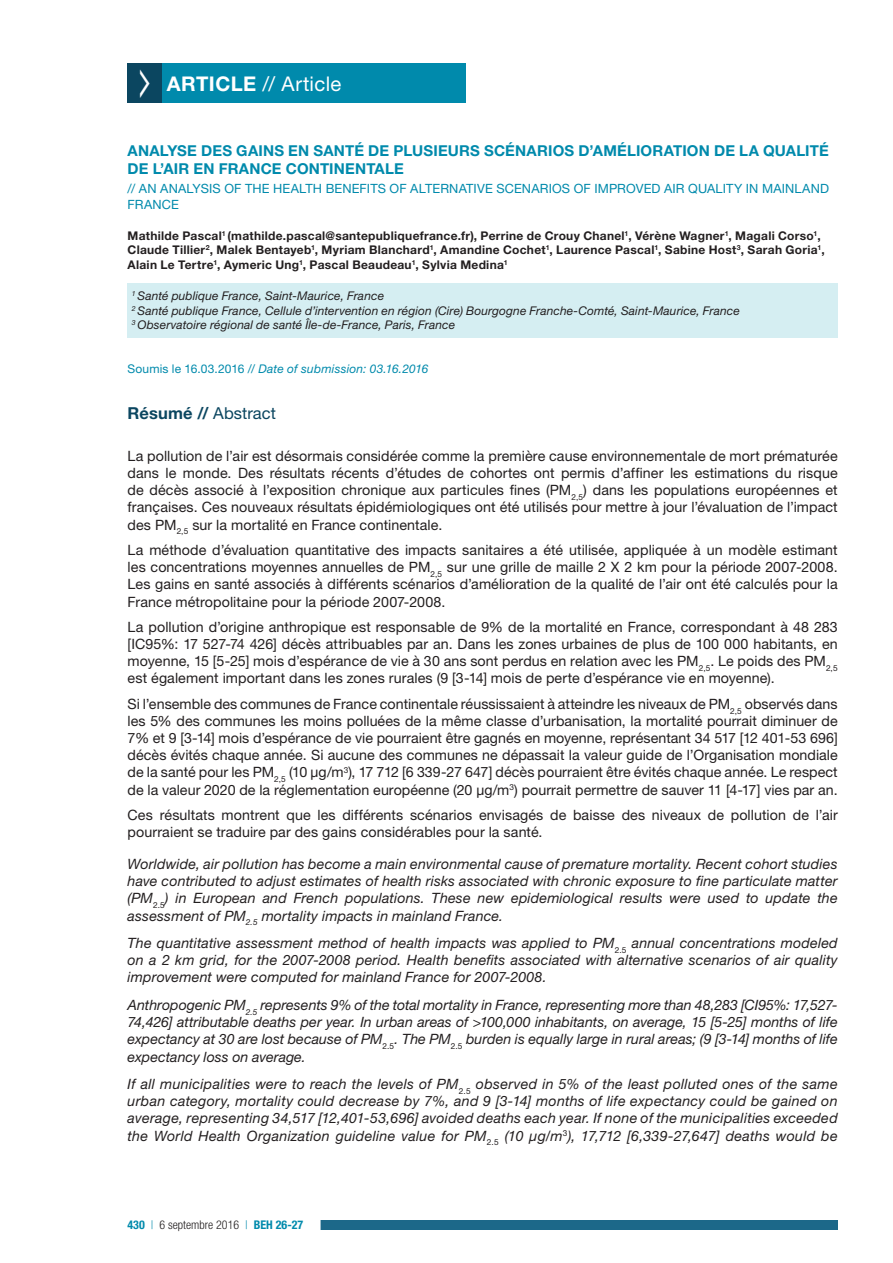
<style>
.page{position:relative;width:893px;height:1263px;background:#fff}
.page>*{position:absolute;margin:0;border:0;box-sizing:border-box;transform-origin:0 0}
.t1{font:20.25px "Helvetica Neue LT Std";letter-spacing:.015em;color:#fff}
.t2{font:700 16.5px "Helvetica Neue LT Std";letter-spacing:.01em;color:#0b4660}
.t3{font:700 15px/18px "Helvetica Neue LT Std";letter-spacing:.01em;color:#008aac}
.t4{font:14.25px/17.1px "Helvetica Neue LT Std";letter-spacing:.005em;color:#231f20;text-align:justify}
.t5{font:italic 14.25px/17.1px "Helvetica Neue LT Std";letter-spacing:.01em;color:#231f20;text-align:justify}
.t6{font:12.75px/15.3px "Helvetica Neue LT Std";letter-spacing:.01em;color:#008aac}
.t7{font:700 12px/14.4px "Helvetica Neue LT Std";letter-spacing:.025em;color:#231f20}
.t8{font:italic 12px/14.4px "Helvetica Neue LT Std";letter-spacing:.005em;color:#231f20}
.t9{font:italic 12px "Helvetica Neue LT Std";letter-spacing:.015em;color:#008aac}
.t10{font:300 condensed 12px "Helvetica Neue LT Std";color:#231f20}
.s1{font-weight:700}
.s2{font-style:normal}
.s3{font-weight:400}
.s4{font-weight:700;color:#008aac}
.s5{color:#008aac}
</style>
<div class="page">
<div style="left:310px;top:1221px;width:528px;height:9px;background:#1c6889"></div>
<div style="left:110px;top:1219px;width:211px;height:12px;background:#fff"></div>
<div style="left:159px;top:64px;width:307px;height:39px;background:#008aac"></div>
<div style="left:128px;top:283px;width:710px;height:55px;background:#d5eef2"></div>
<div style="left:128px;top:64px;width:34px;height:39px;background:#0b4660"></div>
<h1 class="t1" style="left:167px;top:71px;width:176px"><span class="s1">ARTICLE</span> // Article</h1>
<p class="t3" style="left:128px;top:141px;width:703px">ANALYSE DES GAINS EN SANTÉ DE PLUSIEURS SCÉNARIOS D’AMÉLIORATION DE LA QUALITÉ<br>DE L’AIR EN FRANCE CONTINENTALE</p>
<p class="t6" style="left:128px;top:181px;width:703px">// AN ANALYSIS OF THE HEALTH BENEFITS OF ALTERNATIVE SCENARIOS OF IMPROVED AIR QUALITY IN MAINLAND<br>FRANCE</p>
<p class="t7" style="left:128px;top:228px;width:699px">Mathilde Pascal<sup>1</sup> (mathilde.pascal@santepubliquefrance.fr), Perrine de Crouy Chanel<sup>1</sup>, Vérène Wagner<sup>1</sup>, Magali Corso<sup>1</sup>,<br>Claude Tillier<sup>2</sup>, Malek Bentayeb<sup>1</sup>, Myriam Blanchard<sup>1</sup>, Amandine Cochet<sup>1</sup>, Laurence Pascal<sup>1</sup>, Sabine Host<sup>3</sup>, Sarah Goria<sup>1</sup>,<br>Alain Le Tertre<sup>1</sup>, Aymeric Ung<sup>1</sup>, Pascal Beaudeau<sup>1</sup>, Sylvia Medina<sup>1</sup></p>
<p class="t8" style="left:132px;top:289px;width:610px"><sup>1</sup> Santé publique France, Saint-Maurice, France<br><sup>2</sup> Santé publique France, Cellule d’intervention en région (Cire) Bourgogne Franche-Comté, Saint-Maurice, France<br><sup>3</sup> Observatoire régional de santé Île-de-France, Paris, France</p>
<p class="t9" style="left:128px;top:362px;width:302px"><span class="s2">Soumis le 16.03.2016</span> // Date of submission: 03.16.2016</p>
<p class="t2" style="left:128px;top:402px;width:150px">Résumé // <span class="s3">Abstract</span></p>
<p class="t4" style="left:128px;top:447px;width:712px">La pollution de l’air est désormais considérée comme la première cause environnementale de mort prématurée dans le monde. Des résultats récents d’études de cohortes ont permis d’affiner les estimations du risque de décès associé à l’exposition chronique aux particules fines (PM<sub>2,5</sub>) dans les populations européennes et françaises. Ces nouveaux résultats épidémiologiques ont été utilisés pour mettre à jour l’évaluation de l’impact des PM<sub>2,5</sub> sur la mortalité en France continentale.</p>
<p class="t4" style="left:128px;top:541px;width:712px">La méthode d’évaluation quantitative des impacts sanitaires a été utilisée, appliquée à un modèle estimant les concentrations moyennes annuelles de PM<sub>2,5</sub> sur une grille de maille 2 X 2 km pour la période 2007-2008.<br>Les gains en santé associés à différents scénarios d’amélioration de la qualité de l’air ont été calculés pour la France métropolitaine pour la période 2007-2008.</p>
<p class="t4" style="left:128px;top:618px;width:712px">La pollution d’origine anthropique est responsable de 9% de la mortalité en France, correspondant à 48 283 [IC95%: 17 527-74 426] décès attribuables par an. Dans les zones urbaines de plus de 100 000 habitants, en moyenne, 15 [5-25] mois d’espérance de vie à 30 ans sont perdus en relation avec les PM<sub>2,5</sub>. Le poids des PM<sub>2,5 </sub>est également important dans les zones rurales (9 [3-14] mois de perte d’espérance vie en moyenne).</p>
<p class="t4" style="left:128px;top:695px;width:712px">Si l’ensemble des communes de France continentale réussissaient à atteindre les niveaux de PM<sub>2,5</sub> observés dans les 5% des communes les moins polluées de la même classe d’urbanisation, la mortalité pourrait diminuer de 7% et 9 [3-14] mois d’espérance de vie pourraient être gagnés en moyenne, représentant 34 517 [12 401-53 696] décès évités chaque année. Si aucune des communes ne dépassait la valeur guide de l’Organisation mondiale de la santé pour les PM<sub>2,5</sub> (10 µg/m<sup>3</sup>), 17 712 [6 339-27 647] décès pourraient être évités chaque année. Le respect de la valeur 2020 de la réglementation européenne (20 µg/m<sup>3</sup>) pourrait permettre de sauver 11 [4-17] vies par an.</p>
<p class="t4" style="left:128px;top:806px;width:712px">Ces résultats montrent que les différents scénarios envisagés de baisse des niveaux de pollution de l’air pourraient se traduire par des gains considérables pour la santé.</p>
<p class="t5" style="left:128px;top:855px;width:712px">Worldwide, air pollution has become a main environmental cause of premature mortality. Recent cohort studies have contributed to adjust estimates of health risks associated with chronic exposure to fine particulate matter (PM<sub>2.5</sub>) in European and French populations. These new epidemiological results were used to update the assessment of PM<sub>2.5</sub> mortality impacts in mainland France.</p>
<p class="t5" style="left:128px;top:934px;width:712px">The quantitative assessment method of health impacts was applied to PM<sub>2.5</sub> annual concentrations modeled on a 2 km grid, for the 2007-2008 period. Health benefits associated with alternative scenarios of air quality improvement were computed for mainland France for 2007-2008.</p>
<p class="t5" style="left:128px;top:996px;width:712px">Anthropogenic PM<sub>2.5</sub> represents 9% of the total mortality in France, representing more than 48,283 [CI95%: 17,527- 74,426] attributable deaths per year. In urban areas of &gt;100,000 inhabitants, on average, 15 [5-25] months of life expectancy at 30 are lost because of PM<sub>2.5</sub>. The PM<sub>2.5</sub> burden is equally large in rural areas; (9 [3-14] months of life expectancy loss on average.</p>
<p class="t5" style="left:128px;top:1075px;width:712px">If all municipalities were to reach the levels of PM<sub>2.5</sub> observed in 5% of the least polluted ones of the same urban category, mortality could decrease by 7%, and 9 [3-14] months of life expectancy could be gained on average, representing 34,517 [12,401-53,696] avoided deaths each year. If none of the municipalities exceeded the World Health Organization guideline value for PM<sub>2.5</sub> (10 µg/m<sup>3</sup>), 17,712 [6,339-27,647] deaths would be</p>
<p class="t10" style="left:128px;top:1218px;width:177px"><span class="s4">430</span> <span class="s5">|</span> 6 septembre 2016 <span class="s5">|</span> <span class="s4">BEH 26-27</span></p>
</div>
